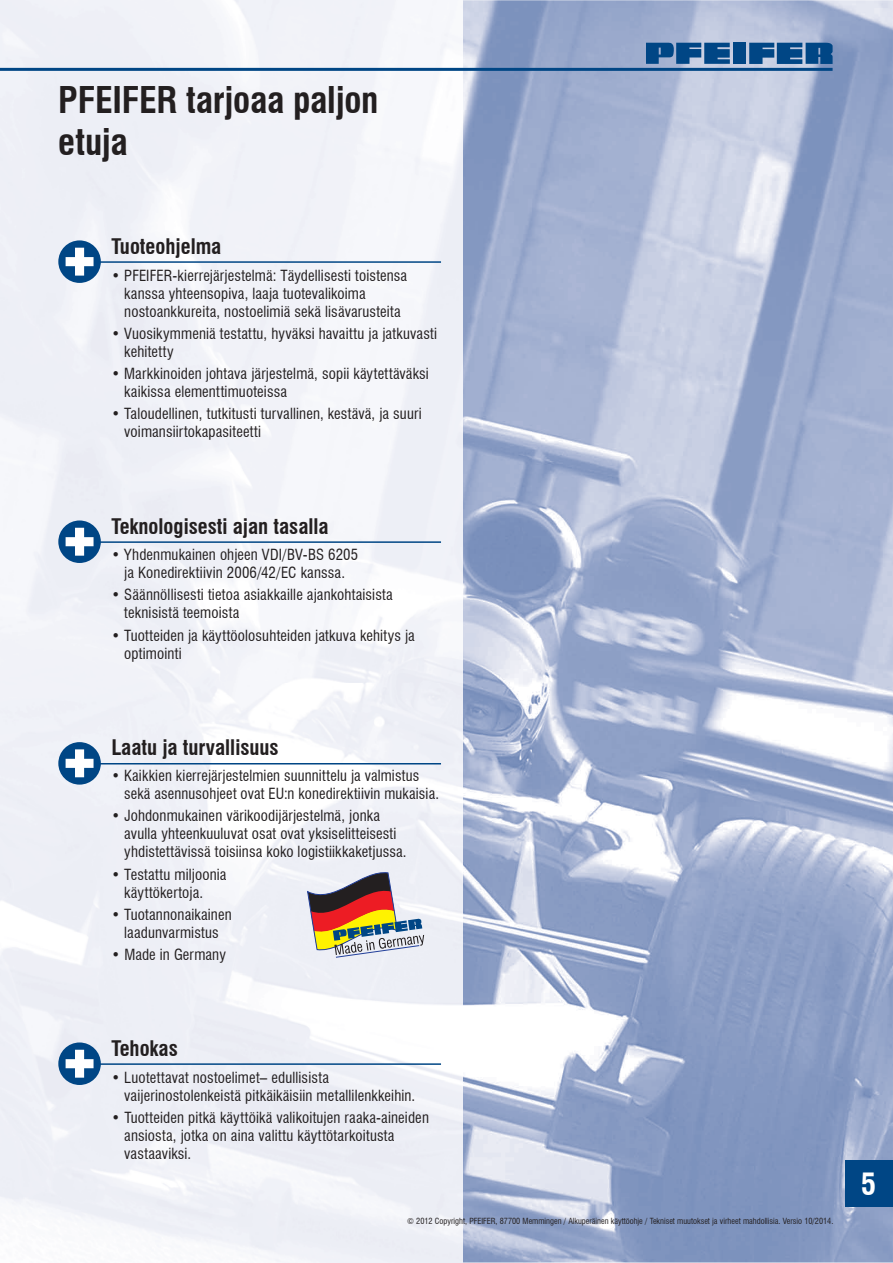
<style>
.page{position:relative;width:893px;height:1263px;background:#fff}
.page>*{position:absolute;margin:0;border:0;box-sizing:border-box;transform-origin:0 0}
.t1{font:700 condensed 36px/42px "Swiss 721 BT";letter-spacing:-.01em;color:#231f20}
.t2{font:700 condensed 30px "Swiss 721 BT";color:#fff}
.t3{font:700 condensed 21px "Swiss 721 BT";color:#231f20}
.t4{font:condensed 15px/18px "Swiss 721 BT";letter-spacing:.01em;color:#231f20}
.t5{font:condensed 8.25px "Swiss 721 BT";color:#231f20}
</style>
<div class="page">
<img style="left:462px;top:0;width:430px;height:1263px">
<svg style="left:646px;top:43px;width:83px;height:21px;background:#276097"></svg>
<div style="left:733px;top:43px;width:12px;height:21px;background:#004685"></div>
<svg style="left:749px;top:43px;width:83px;height:21px;background:#205c94"></svg>
<hr style="left:0;top:68px;width:832px;height:3px;background:#004685">
<div style="left:845px;top:1161px;width:47px;height:46px;background:#004685"></div>
<hr style="left:95px;top:261px;width:346px;height:2px;background:#004685">
<div style="left:58px;top:240px;width:43px;height:43px;background:#004685;border-radius:50%"></div>
<svg style="left:66px;top:248px;width:27px;height:28px"></svg>
<svg style="left:307px;top:870px;width:117px;height:88px;background:#b79d90"></svg>
<hr style="left:95px;top:763px;width:346px;height:2px;background:#004685">
<div style="left:58px;top:742px;width:43px;height:43px;background:#004685;border-radius:50%"></div>
<svg style="left:66px;top:749px;width:27px;height:28px"></svg>
<hr style="left:95px;top:1063px;width:346px;height:2px;background:#004685">
<svg style="left:58px;top:1042px;width:43px;height:43px"></svg>
<svg style="left:66px;top:1050px;width:27px;height:28px"></svg>
<hr style="left:95px;top:541px;width:346px;height:2px;background:#004685">
<svg style="left:58px;top:520px;width:43px;height:43px"></svg>
<svg style="left:66px;top:528px;width:27px;height:28px"></svg>
<h1 class="t1" style="left:58px;top:79px;width:321px">PFEIFER tarjoaa paljon etuja</h1>
<h3 class="t3" style="left:111px;top:234px;width:111px">Tuoteohjelma</h3>
<p class="t4" style="left:124px;top:266px;width:284px;text-indent:-13px">• PFEIFER-kierrejärjestelmä: Täydellisesti toistensa kanssa yhteensopiva, laaja tuotevalikoima nostoankkureita, nostoelimiä sekä lisävarusteita</p>
<p class="t4" style="left:124px;top:325px;width:314px;text-indent:-13px">• Vuosikymmeniä testattu, hyväksi havaittu ja jatkuvasti kehitetty</p>
<p class="t4" style="left:124px;top:365px;width:306px;text-indent:-13px">• Markkinoiden johtava järjestelmä, sopii käytettäväksi kaikissa elementtimuoteissa</p>
<p class="t4" style="left:124px;top:405px;width:299px;text-indent:-13px">• Taloudellinen, tutkitusti turvallinen, kestävä, ja suuri voimansiirtokapasiteetti</p>
<h3 class="t3" style="left:111px;top:513px;width:218px">Teknologisesti ajan tasalla</h3>
<p class="t4" style="left:111px;top:546px;width:248px;text-align:center">• Yhdenmukainen ohjeen VDI/BV-BS 6205 ja Konedirektiivin 2006/42/EC kanssa.</p>
<p class="t4" style="left:124px;top:586px;width:270px;text-indent:-13px">• Säännöllisesti tietoa asiakkaille ajankohtaisista teknisistä teemoista</p>
<p class="t4" style="left:124px;top:626px;width:292px;text-indent:-13px">• Tuotteiden ja käyttöolosuhteiden jatkuva kehitys ja optimointi</p>
<h3 class="t3" style="left:111px;top:734px;width:169px">Laatu ja turvallisuus</h3>
<p class="t4" style="left:124px;top:767px;width:316px;text-indent:-13px">• Kaikkien kierrejärjestelmien suunnittelu ja valmistus sekä asennusohjeet ovat EU:n konedirektiivin mukaisia.</p>
<p class="t4" style="left:124px;top:807px;width:284px;text-indent:-13px">• Johdonmukainen värikoodijärjestelmä, jonka avulla yhteenkuuluvat osat ovat yksiselitteisesti yhdistettävissä toisiinsa koko logistiikkaketjussa.</p>
<p class="t4" style="left:124px;top:865px;width:104px;text-indent:-13px">• Testattu miljoonia käyttökertoja.</p>
<p class="t4" style="left:111px;top:905px;width:122px;text-align:center">• Tuotannonaikainen laadunvarmistus</p>
<p class="t4" style="left:111px;top:946px;width:116px">• Made in Germany</p>
<h3 class="t3" style="left:111px;top:1036px;width:68px">Tehokas</h3>
<p class="t4" style="left:124px;top:1068px;width:292px;text-indent:-13px">• Luotettavat nostoelimet– edullisista vaijerinostolen keistä pitkäikäisiin metallilenkkeihin.</p>
<p class="t4" style="left:124px;top:1109px;width:306px;text-indent:-13px">• Tuotteiden pitkä käyttöikä valikoitujen raaka-aineiden ansiosta, jotka on aina valittu käyttötarkoitusta vastaaviksi.</p>
<p class="t5" style="left:407px;top:1216px;width:428px">© 2012 Copyright, PFEIFER, 87700 Memmingen / Alkuperäinen käyttöohje / Tekniset muutokset ja virheet mahdollisia. Versio 10/2014.</p>
<h2 class="t2" style="left:861px;top:1166px;width:16px">5</h2>
</div>
